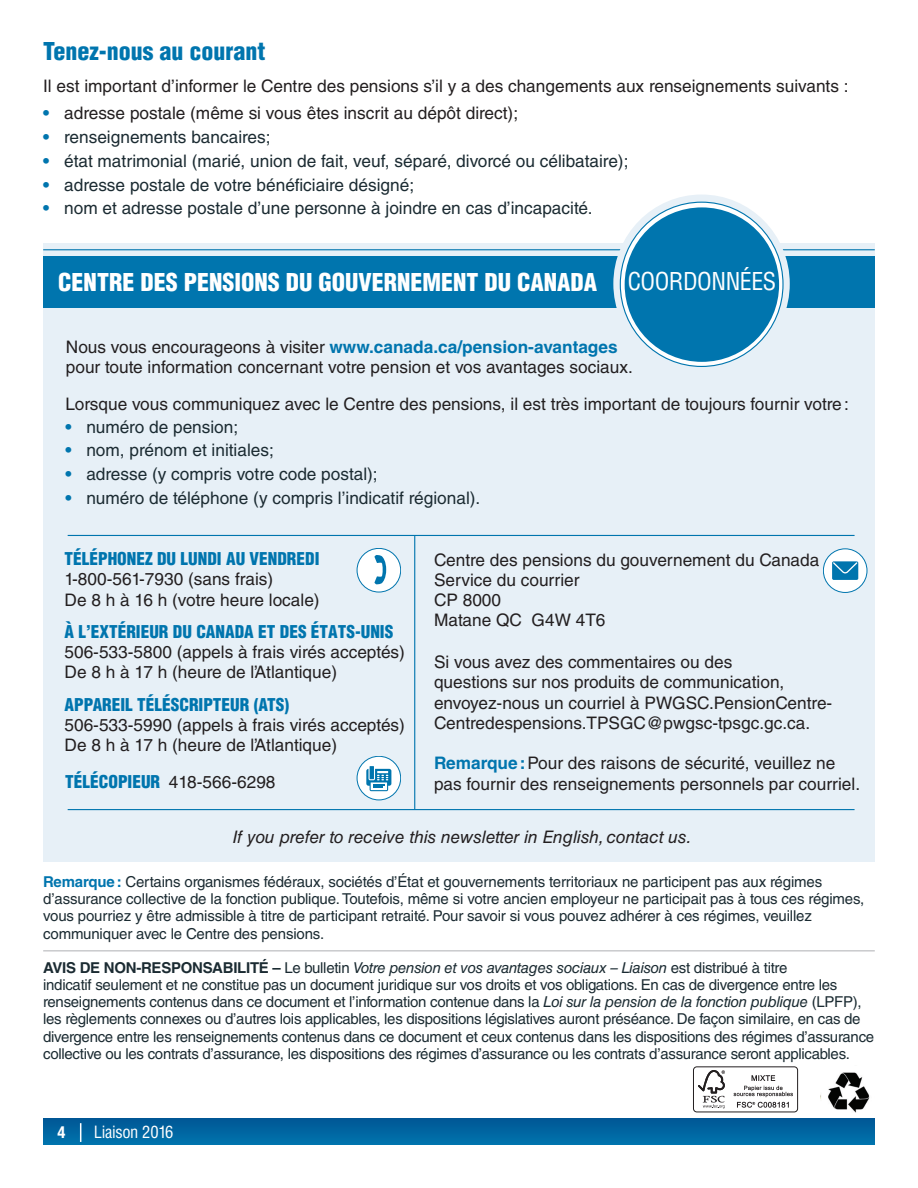
<style>
.page{position:relative;width:918px;height:1188px;background:#fff}
.page>*{position:absolute;margin:0;border:0;box-sizing:border-box;transform-origin:0 0}
.Titles{font:900 condensed 24px "Helvetica LT Std";color:#fff}
.Titles_2{font:900 condensed 24px "Helvetica LT Std";color:#0075ae}
.Titles-2{font:condensed 24px "Helvetica LT Std";letter-spacing:-.02em;color:#fff}
.Titles-3{font:17.25px/20.2px "Helvetica LT Std";color:#231f20}
.t1{font:17.25px "Helvetica LT Std";color:#1b2b32}
.text{font:17.25px/20.2px "Helvetica LT Std";color:#231f20}
.contact2{font:17.25px "Helvetica LT Std";color:#231f20}
.Titles-4{font:italic 17.25px "Helvetica LT Std";color:#231f20}
.t2{font:condensed 16.5px "Helvetica LT Std";letter-spacing:-.02em;color:#fff}
.t3{font:700 condensed 16.5px "Helvetica Neue LT Std";color:#fff}
.Body_2{font:15px/17.2px "Helvetica LT Std";letter-spacing:-.02em;color:#1b2b32}
.s1{font-weight:700;color:#0075ae}
.s2{font-weight:900;font-stretch:condensed;color:#0075ae}
.s3{font-weight:700}
.s4{font-style:italic}
</style>
<div class="page">
<div style="left:43px;top:1119px;width:832px;height:26px;background:linear-gradient(to right,#0167a2,#0066a2)"></div>
<svg style="left:80px;top:1123px;width:1px;height:19px"></svg>
<div style="left:43px;top:243px;width:832px;height:619px;background:#e7f0f7"></div>
<hr style="left:43px;top:249px;width:832px;height:1px;background:#0075ae">
<div style="left:43px;top:256px;width:832px;height:52px;background:#0075ae"></div>
<svg style="left:613px;top:195px;width:177px;height:178px;fill:#e7f0f7"></svg>
<svg style="left:620px;top:202px;width:163px;height:164px;fill:#fff"></svg>
<div style="left:625px;top:207px;width:154px;height:155px;background:#0075ae;border-radius:50%"></div>
<hr style="left:43px;top:950px;width:832px;height:2px;background:#c9cacc">
<img style="left:828px;top:1072px;width:42px;height:41px">
<div style="left:693px;top:1067px;width:105px;height:45px;border:1px solid #231f20;border-radius:3px"></div>
<svg style="left:698px;top:1070px;width:27px;height:38px"></svg>
<svg style="left:734px;top:1075px;width:59px;height:33px"></svg>
<hr style="left:414px;top:536px;width:1px;height:274px;background:#0075ae">
<hr style="left:68px;top:809px;width:787px;height:1px;background:#0075ae">
<hr style="left:68px;top:535px;width:787px;height:1px;background:#0075ae">
<svg style="left:357px;top:756px;width:44px;height:44px"></svg>
<div style="left:357px;top:756px;width:44px;height:44px;border:1px solid #0075ae;border-radius:50%"></div>
<svg style="left:370px;top:766px;width:4px;height:13px"></svg>
<svg style="left:366px;top:769px;width:25px;height:22px"></svg>
<div style="left:357px;top:548px;width:44px;height:44px;background:#fff;border-radius:50%"></div>
<div style="left:357px;top:548px;width:44px;height:44px;border:1px solid #0075ae;border-radius:50%"></div>
<svg style="left:374px;top:555px;width:12px;height:30px"></svg>
<div style="left:823px;top:549px;width:44px;height:43px;background:#fff;border-radius:50%"></div>
<div style="left:823px;top:549px;width:44px;height:44px;border:1px solid #0075ae;border-radius:50%"></div>
<svg style="left:832px;top:561px;width:26px;height:19px"></svg>
<p class="Titles_2" style="left:43px;top:36px;width:224px">Tenez-nous au courant</p>
<p class="Titles-3" style="left:43px;top:76px;width:807px">Il est important d’informer le Centre des pensions s’il y a des changements aux renseignements suivants :</p>
<p class="Titles-3" style="left:43px;top:103px;width:477px"><span class="s1">•</span> adresse postale (même si vous êtes inscrit au dépôt direct);</p>
<p class="t1" style="left:43px;top:127px;width:229px"><span class="s1">•</span> renseignements bancaires;</p>
<p class="t1" style="left:43px;top:151px;width:587px"><span class="s1">•</span> état matrimonial (marié, union de fait, veuf, séparé, divorcé ou célibataire);</p>
<p class="t1" style="left:43px;top:175px;width:372px"><span class="s1">•</span> adresse postale de votre bénéficiaire désigné;</p>
<p class="t1" style="left:43px;top:198px;width:551px"><span class="s1">•</span> nom et adresse postale d’une personne à joindre en cas d’incapacité.</p>
<p class="Titles" style="left:58px;top:267px;width:540px">CENTRE DES PENSIONS DU GOUVERNEMENT DU CANADA</p>
<p class="Titles-2" style="left:628px;top:266px;width:150px">COORDONNÉES</p>
<p class="Titles-3" style="left:66px;top:337px;width:569px">Nous vous encourageons à visiter <span class="s1">www.canada.ca/pension-avantages </span>pour toute information concernant votre pension et vos avantages sociaux.</p>
<p class="contact2" style="left:65px;top:394px;width:785px">Lorsque vous communiquez avec le Centre des pensions, il est très important de toujours fournir votre :</p>
<p class="t1" style="left:65px;top:417px;width:174px"><span class="s1">•</span> numéro de pension;</p>
<p class="t1" style="left:65px;top:440px;width:210px"><span class="s1">•</span> nom, prénom et initiales;</p>
<p class="t1" style="left:65px;top:464px;width:314px"><span class="s1">•</span> adresse (y compris votre code postal);</p>
<p class="t1" style="left:65px;top:488px;width:417px"><span class="s1">•</span> numéro de téléphone (y compris l’indicatif régional).</p>
<p class="Titles-3" style="left:65px;top:549px;width:257px"><span class="s2">TÉLÉPHONEZ DU LUNDI AU VENDREDI<br></span>1-800-561-7930 (sans frais)<br>De 8 h à 16 h (votre heure locale)</p>
<p class="Titles-3" style="left:65px;top:622px;width:342px"><span class="s2">À L’EXTÉRIEUR DU CANADA ET DES ÉTATS-UNIS<br></span>506-533-5800 (appels à frais virés acceptés)<br>De 8 h à 17 h (heure de l’Atlantique)</p>
<p class="text" style="left:65px;top:694px;width:342px"><span class="s2">APPAREIL TÉLÉSCRIPTEUR (ATS)<br></span>506-533-5990 (appels à frais virés acceptés)</p>
<p class="text" style="left:65px;top:735px;width:274px">De 8 h à 17 h (heure de l’Atlantique)</p>
<p class="Titles-3" style="left:65px;top:771px;width:212px"><span class="s2">TÉLÉCOPIEUR</span> 418-566-6298</p>
<p class="text" style="left:434px;top:549px;width:387px">Centre des pensions du gouvernement du Canada</p>
<p class="text" style="left:434px;top:570px;width:147px">Service du courrier</p>
<p class="text" style="left:434px;top:590px;width:69px">CP 8000</p>
<p class="text" style="left:434px;top:610px;width:173px">Matane QC G4W 4T6</p>
<p class="Titles-3" style="left:434px;top:652px;width:400px">Si vous avez des commentaires ou des<br>questions sur nos produits de communication, envoyez-nous un courriel à PWGSC.PensionCentre-Centredespensions.TPSGC@pwgsc-tpsgc.gc.ca.</p>
<p class="Titles-3" style="left:434px;top:753px;width:428px"><span class="s1">Remarque:</span>Pour des raisons de sécurité, veuillez ne pas fournir des renseignements personnels par courriel.</p>
<p class="Titles-4" style="left:233px;top:826px;width:460px">If you prefer to receive this newsletter in English, contact us.</p>
<p class="Body_2" style="left:43px;top:873px;width:823px"><span class="s1">Remarque:</span> Certains organismes fédéraux, sociétés d’État et gouvernements territoriaux ne participent pas aux régimes d’assurance collective de la fonction publique. Toutefois, même si votre ancien employeur ne participait pas à tous ces régimes, vous pourriez y être admissible à titre de participant retraité. Pour savoir si vous pouvez adhérer à ces régimes, veuillez communiquer avec le Centre des pensions.</p>
<p class="Body_2" style="left:43px;top:959px;width:833px"><span class="s3">AVIS DE NON-RESPONSABILITÉ –</span> Le bulletin <span class="s4">Votre pension et vos avantages sociaux – Liaison</span> est distribué à titre<br>indicatif seulement et ne constitue pas un document juridique sur vos droits et vos obligations. En cas de divergence entre les renseignements contenus dans ce document et l’information contenue dans la <span class="s4">Loi sur la pension de la fonction publique</span> (LPFP), les règlements connexes ou d’autres lois applicables, les dispositions législatives auront préséance. De façon similaire, en cas de divergence entre les renseignements contenus dans ce document et ceux contenus dans les dispositions des régimes d’assurance collective ou les contrats d’assurance, les dispositions des régimes d’assurance ou les contrats d’assurance seront applicables.</p>
<p class="t3" style="left:58px;top:1122px;width:9px">4</p>
<p class="t2" style="left:94px;top:1122px;width:81px">Liaison 2016</p>
</div>
